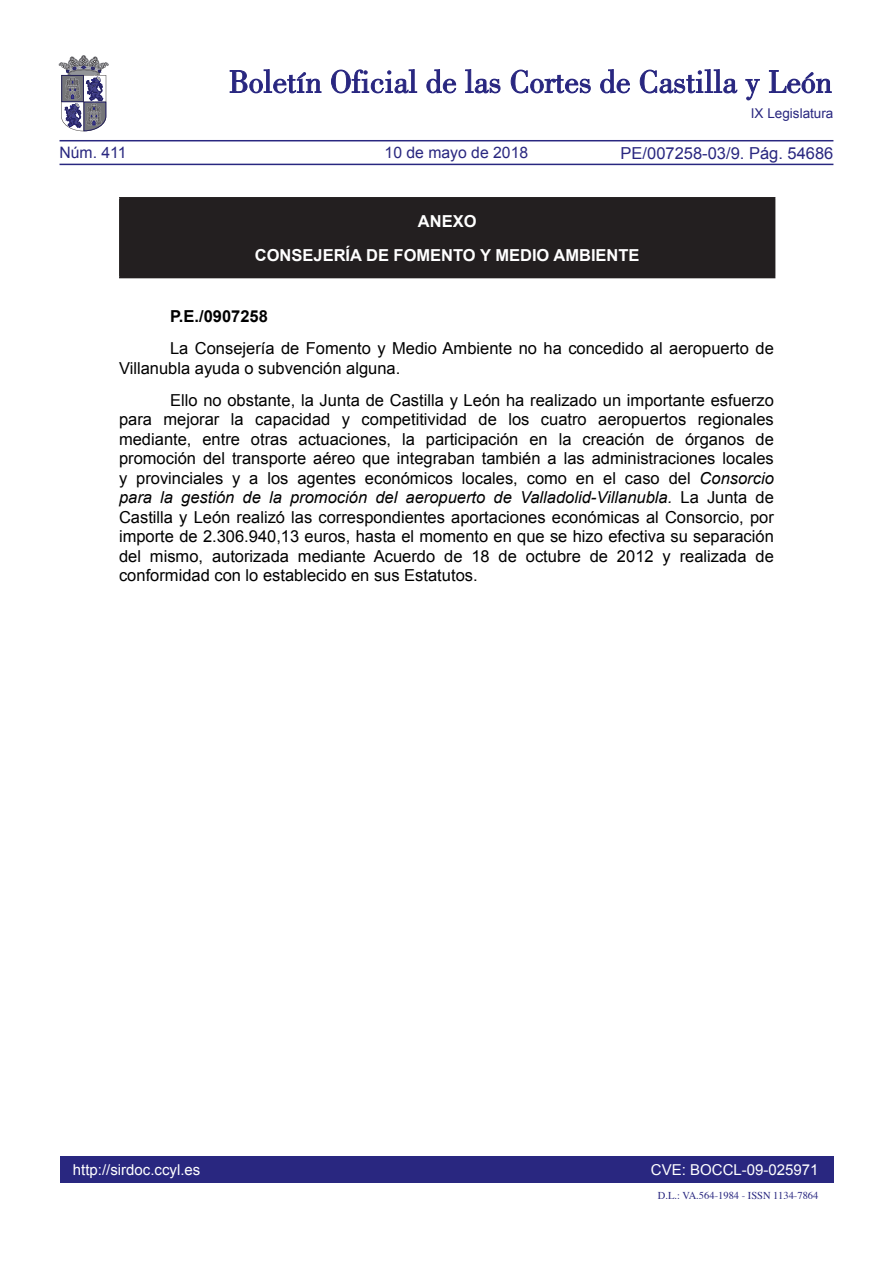
<style>
.page{position:relative;width:893px;height:1263px;background:#fff}
.page>*{position:absolute;margin:0;border:0;box-sizing:border-box;transform-origin:0 0}
.TEXTO_NORMAL{font:16.5px/19.5px "Arial";color:#000}
.texto_blanco{font:700 16.5px "Arial";color:#fff}
.t1{font:16.5px "Arial";color:#292780}
.TEXTO_NORMAL-2{font:700 16.5px "Arial";color:#000}
.t2{font:15.75px "Arial";color:#292780}
.t3{font:15px "Arial";color:#fff}
.t4{font:13.5px "Arial";color:#292780}
.t5{font:10.5px "Times";color:#292780}
.s1{font-style:italic}
</style>
<div class="page">
<div style="left:60px;top:1157px;width:773px;height:26px;background:#292780"></div>
<hr style="left:60px;top:164px;width:773px;height:1px;background:#292780">
<hr style="left:60px;top:140px;width:773px;height:1px;background:#292780">
<svg style="left:230px;top:69px;width:91px;height:24px"></svg>
<svg style="left:331px;top:69px;width:86px;height:24px"></svg>
<svg style="left:426px;top:69px;width:30px;height:24px"></svg>
<svg style="left:465px;top:69px;width:35px;height:24px"></svg>
<svg style="left:511px;top:70px;width:80px;height:23px"></svg>
<svg style="left:600px;top:69px;width:30px;height:24px"></svg>
<svg style="left:640px;top:69px;width:97px;height:24px"></svg>
<svg style="left:745px;top:79px;width:15px;height:21px"></svg>
<svg style="left:769px;top:70px;width:62px;height:23px"></svg>
<svg style="left:59px;top:55px;width:49px;height:76px"></svg>
<div style="left:120px;top:198px;width:655px;height:80px;background:#231f20"></div>
<hr style="left:119px;top:197px;width:656px;height:2px;background:#231f20">
<hr style="left:119px;top:199px;width:2px;height:78px;background:#231f20">
<hr style="left:119px;top:277px;width:656px;height:1px;background:#231f20">
<p class="t2" style="left:60px;top:142px;width:69px">Núm. 411</p>
<p class="t2" style="left:385px;top:142px;width:145px">10 de mayo de 2018</p>
<p class="t4" style="left:751px;top:105px;width:84px">IX Legislatura</p>
<p class="t1" style="left:621px;top:142px;width:214px">PE/007258-03/9. Pág. 54686</p>
<p class="texto_blanco" style="left:418px;top:210px;width:60px">ANEXO</p>
<p class="texto_blanco" style="left:255px;top:244px;width:386px">CONSEJERÍA DE FOMENTO Y MEDIO AMBIENTE</p>
<p class="TEXTO_NORMAL-2" style="left:170px;top:305px;width:99px">P.E./0907258</p>
<p class="TEXTO_NORMAL" style="left:119px;top:339px;width:656px;text-indent:51px">La Consejería de Fomento y Medio Ambiente no ha concedido al aeropuerto de<br>Villanubla ayuda o subvención alguna.</p>
<p class="TEXTO_NORMAL" style="left:119px;top:390px;width:656px;text-align:justify;text-indent:51px">Ello no obstante, la Junta de Castilla y León ha realizado un importante esfuerzo para mejorar la capacidad y competitividad de los cuatro aeropuertos regionales mediante, entre otras actuaciones, la participación en la creación de órganos de promoción del transporte aéreo que integraban también a las administraciones locales y provinciales y a los agentes económicos locales, como en el caso del <span class="s1">Consorcio para la gestión de la promoción del aeropuerto de Valladolid-Villanubla.</span> La Junta de Castilla y León realizó las correspondientes aportaciones económicas al Consorcio, por importe de 2.306.940,13 euros, hasta el momento en que se hizo efectiva su separación del mismo, autorizada mediante Acuerdo de 18 de octubre de 2012 y realizada de conformidad con lo establecido en sus Estatutos.</p>
<p class="t3" style="left:73px;top:1159px;width:129px">http://sirdoc.ccyl.es</p>
<p class="t3" style="left:651px;top:1159px;width:169px">CVE: BOCCL-09-025971</p>
<p class="t5" style="left:658px;top:1185px;width:162px">D.L.: VA.564-1984 - ISSN 1134-7864</p>
</div>
